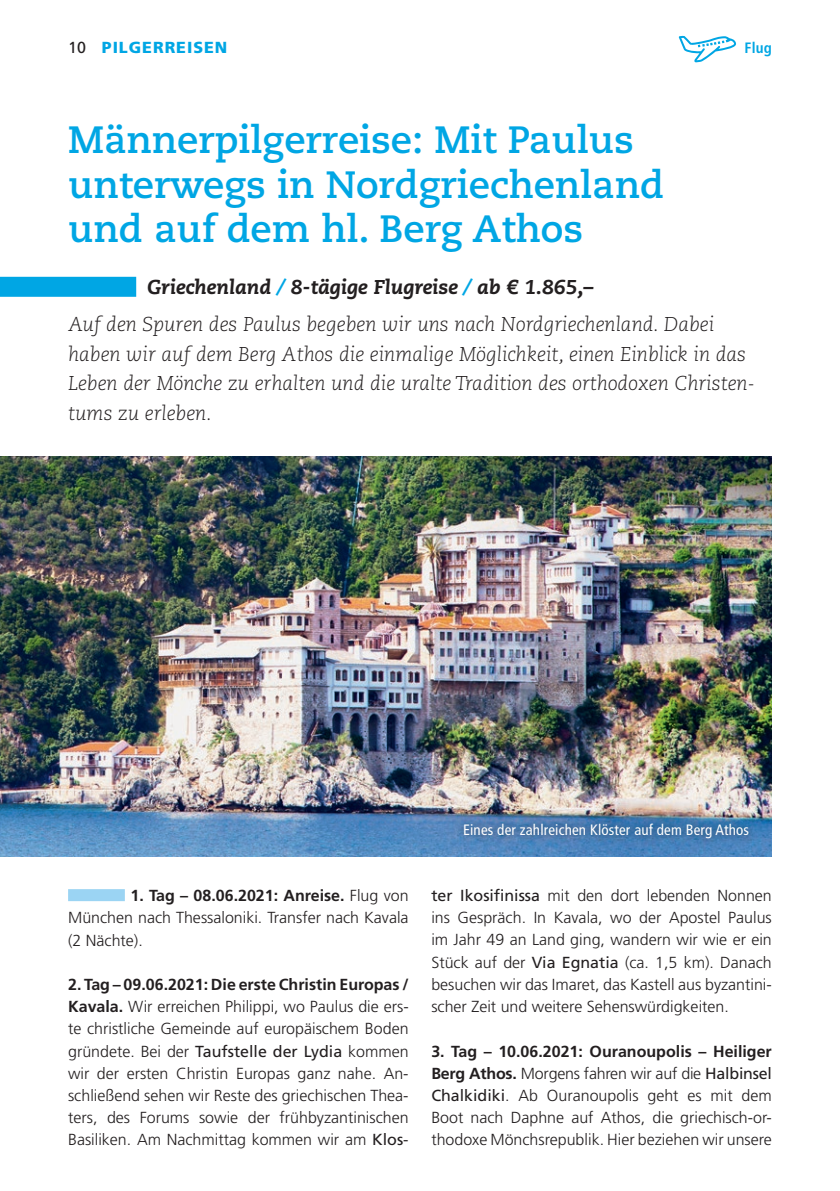
<style>
.page{position:relative;width:840px;height:1191px;background:#fff}
.page>*{position:absolute;margin:0;border:0;box-sizing:border-box;transform-origin:0 0}
.t1{font:700 38px/44.4px "Caecilia LT";color:#00a6e4}
.t2{font:italic 300 20px/29.6px "Caecilia LT";color:#231f20}
.t3{font:300 16px/22.2px "Frutiger LT Pro";color:#231f20;text-align:justify}
.t4{font:900 16px "Frutiger LT Pro";letter-spacing:.06em;color:#00a6e4}
.t5{font:condensed 15px "Frutiger LT Pro";letter-spacing:.01em;color:#fff}
.t6{font:700 condensed 15px "Frutiger LT Pro";color:#00a6e4}
.s1{font-weight:400;color:#231f20}
.s2{font-weight:800}
.s3{font-weight:800;color:#00a6e4}
.s4{font-weight:700}
.s5{font-weight:400}
</style>
<div class="page">
<div style="left:68px;top:889px;width:57px;height:12px;background:#9bd4f3"></div>
<img style="left:0;top:457px;width:771px;height:399px">
<div style="left:454px;top:814px;width:302px;height:33px;background:#231f20;opacity:.75"></div>
<div style="left:0;top:277px;width:136px;height:20px;background:#00a6e4"></div>
<svg style="left:678px;top:36px;width:57px;height:26px"></svg>
<p class="t4" style="left:68px;top:37px;width:161px"><span class="s1">10</span> PILGERREISEN</p>
<p class="t6" style="left:744px;top:39px;width:29px">Flug</p>
<h1 class="t1" style="left:68px;top:118px;width:597px">Männerpilgerreise: Mit Paulus unterwegs in Nordgriechenland und auf dem hl. Berg Athos</h1>
<p class="t2" style="left:68px;top:269px;width:647px;line-height:37px;text-indent:79px"><span class="s2">Griechenland</span> <span class="s3">/</span> <span class="s2">8-tägige Flugreise</span> <span class="s3">/</span> <span class="s2">ab € 1.865,–<br></span>Auf den Spuren des Paulus begeben wir uns nach Nordgriechenland. Dabei</p>
<p class="t2" style="left:68px;top:339px;width:687px">haben wir auf dem Berg Athos die einmalige Möglichkeit, einen Einblick in das<br>Leben der Mönche zu erhalten und die uralte Tradition des orthodoxen Christen&shy;tums zu erleben.</p>
<p class="t3" style="left:68px;top:884px;width:342px;text-indent:62px"><span class="s4">1. Tag – 08.06.2021: Anreise.</span> Flug von München nach Thessaloniki. Transfer nach Kavala (2 Nächte).</p>
<p class="t3" style="left:68px;top:973px;width:342px"><span class="s4">2. Tag – 09.06.2021: Die erste Christin Europas / Kavala.</span> Wir erreichen Philippi, wo Paulus die ers&shy;te christliche Gemeinde auf europäischem Boden gründete. Bei der <span class="s5">Taufstelle der Lydia</span> kommen wir der ersten Christin Europas ganz nahe. An&shy;schließend sehen wir Reste des griechischen Thea&shy;ters, des Forums sowie der frühbyzantinischen Basiliken. Am Nachmittag kommen wir am <span class="s5">Klos-</span></p>
<p class="t5" style="left:463px;top:820px;width:287px">Eines der zahlreichen Klöster auf dem Berg Athos</p>
<p class="t3" style="left:431px;top:884px;width:342px"><span class="s5">ter Ikosifinissa</span> mit den dort lebenden Nonnen ins Gespräch. In Kavala, wo der Apostel Paulus im Jahr 49 an Land ging, wandern wir wie er ein Stück auf der <span class="s5">Via Egnatia</span> (ca. 1,5 km). Danach besuchen wir das Imaret, das Kastell aus byzantini&shy;scher Zeit und weitere Sehenswürdigkeiten.</p>
<p class="t3" style="left:431px;top:1040px;width:342px"><span class="s4">3. Tag – 10.06.2021: Ouranoupolis – Heiliger Berg Athos.</span> Morgens fahren wir auf die <span class="s5">Halbinsel Chalkidiki</span>. Ab Ouranoupolis geht es mit dem Boot nach Daphne auf Athos, die griechisch-or&shy;thodoxe Mönchsrepublik. Hier beziehen wir unsere</p>
</div>
